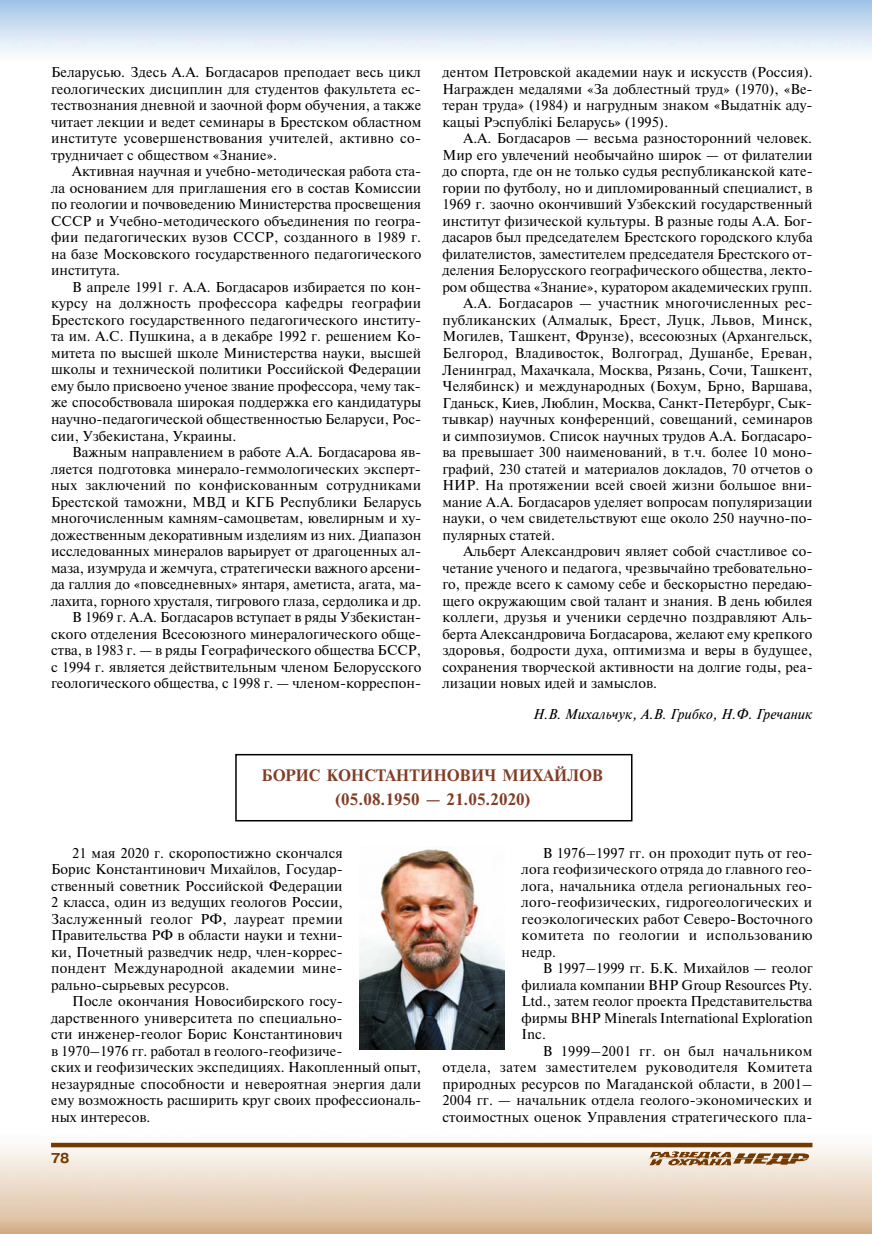
<style>
.page{position:relative;width:872px;height:1234px;background:#fff}
.page>*{position:absolute;margin:0;border:0;box-sizing:border-box;transform-origin:0 0}
.t1{font:700 16.5px/24px "Newton C";letter-spacing:.005em;color:#813e26;text-align:center}
.t2{font:14.25px/16.5px "Newton C";letter-spacing:.005em;color:#000;text-align:justify}
.t3{font:italic 14.25px "Newton C";letter-spacing:.005em;color:#000}
.t4{font:700 14.25px "Pragmatica C";color:#753a02}
</style>
<div class="page">
<img style="left:0;top:1142px;width:872px;height:91px">
<svg style="left:51px;top:1142px;width:761px;height:4px;background:#906033"></svg>
<img style="left:650px;top:1151px;width:80px;height:6px">
<div style="left:235px;top:753px;width:397px;height:68px;border:2px solid #000"></div>
<img style="left:360px;top:846px;width:144px;height:202px">
<p class="t2" style="left:51px;top:64px;width:372px">Беларусью. Здесь А.А. Богдасаров преподает весь цикл геологических дисциплин для студентов факультета ес&shy;тествознания дневной и заочной форм обучения, а также читает лекции и ведет семинары в Брестском областном институте усовершенствования учителей, активно со&shy;трудничает с обществом «Знание».</p>
<p class="t2" style="left:51px;top:163px;width:372px;text-indent:21px">Активная научная и учебно-методическая работа ста&shy;ла основанием для приглашения его в состав Комиссии по геологии и почвоведению Министерства просвещения СССР и Учебно-методического объединения по геогра&shy;фии педагогических вузов СССР, созданного в 1989 г. на базе Московского государственного педагогического института.</p>
<p class="t2" style="left:51px;top:279px;width:372px;text-indent:21px">В апреле 1991 г. А.А. Богдасаров избирается по кон&shy;курсу на должность профессора кафедры географии Брестского государственного педагогического институ&shy;та им. А.С. Пушкина, а в декабре 1992 г. решением Ко&shy;митета по высшей школе Министерства науки, высшей школы и технической политики Российской Федерации ему было присвоено ученое звание профессора, чему так&shy;же способствовала широкая поддержка его кандидатуры научно-педагогической общественностью Беларуси, Рос&shy;сии, Узбекистана, Украины.</p>
<p class="t2" style="left:51px;top:444px;width:372px;text-align:right">Важным направлением в работе А.А. Богдасарова яв&shy;ляется подготовка минерало-геммологических эксперт&shy;ных заключений по конфискованным сотрудниками Брестской таможни, МВД и КГБ Республики Беларусь многочисленным камням-самоцветам, ювелирным и ху&shy;дожественным декоративным изделиям из них. Диапазон исследованных минералов варьирует от драгоценных ал&shy;маза, изумруда и жемчуга, стратегически важного арсени&shy;да галлия до «повседневных» янтаря, аметиста, агата, ма&shy;лахита, горного хрусталя, тигрового глаза, сердолика и др.<br>В 1969 г. А.А. Богдасаров вступает в ряды Узбекистан&shy;ского отделения Всесоюзного минералогического обще&shy;ства, в 1983 г. — в ряды Географического общества БССР, с 1994 г. является действительным членом Белорусского геологического общества, с 1998 г. — членом-корреспон-</p>
<p class="t2" style="left:442px;top:64px;width:372px">дентом Петровской академии наук и искусств (Россия).<br>Награжден медалями «За доблестный труд» (1970), «Ве&shy;теран труда» (1984) и нагрудным знаком «Выдатнік аду&shy;кацыі Рэспублікі Беларусь» (1995).</p>
<p class="t2" style="left:463px;top:130px;width:350px">А.А. Богдасаров — весьма разносторонний человек.</p>
<p class="t2" style="left:442px;top:147px;width:372px">Мир его увлечений необычайно широк — от филателии</p>
<p class="t2" style="left:442px;top:163px;width:372px">до спорта, где он не только судья республиканской кате-</p>
<p class="t2" style="left:442px;top:180px;width:372px">гории по футболу, но и дипломированный специалист, в</p>
<p class="t2" style="left:442px;top:196px;width:372px">1969 г. заочно окончивший Узбекский государственный</p>
<p class="t2" style="left:442px;top:213px;width:371px">институт физической культуры. В разные годы А.А. Бог-</p>
<p class="t2" style="left:442px;top:229px;width:372px">дасаров был председателем Брестского городского клуба</p>
<p class="t2" style="left:442px;top:246px;width:371px">филателистов, заместителем председателя Брестского от-</p>
<p class="t2" style="left:442px;top:262px;width:372px">деления Белорусского географического общества, лекто-</p>
<p class="t2" style="left:442px;top:279px;width:371px">ром общества «Знание», куратором академических групп.</p>
<p class="t2" style="left:463px;top:295px;width:348px">А.А. Богдасаров — участник многочисленных рес-</p>
<p class="t2" style="left:442px;top:312px;width:371px">публиканских (Алмалык, Брест, Луцк, Львов, Минск,</p>
<p class="t2" style="left:442px;top:328px;width:372px">Могилев, Ташкент, Фрунзе), всесоюзных (Архангельск,</p>
<p class="t2" style="left:442px;top:345px;width:371px">Белгород, Владивосток, Волгоград, Душанбе, Ереван,</p>
<p class="t2" style="left:442px;top:361px;width:372px">Ленинград, Махачкала, Москва, Рязань, Сочи, Ташкент,</p>
<p class="t2" style="left:442px;top:378px;width:372px">Челябинск) и международных (Бохум, Брно, Варшава,</p>
<p class="t2" style="left:442px;top:394px;width:371px">Гданьск, Киев, Люблин, Москва, Санкт-Петербург, Сык-</p>
<p class="t2" style="left:442px;top:411px;width:371px">тывкар) научных конференций, совещаний, семинаров</p>
<p class="t2" style="left:442px;top:427px;width:371px">и симпозиумов. Список научных трудов А.А. Богдасаро-</p>
<p class="t2" style="left:442px;top:444px;width:371px">ва превышает 300 наименований, в т.ч. более 10 моно-</p>
<p class="t2" style="left:442px;top:460px;width:372px">графий, 230 статей и материалов докладов, 70 отчетов о</p>
<p class="t2" style="left:442px;top:477px;width:371px">НИР. На протяжении всей своей жизни большое вни-</p>
<p class="t2" style="left:442px;top:493px;width:372px">мание А.А. Богдасаров уделяет вопросам популяризации</p>
<p class="t2" style="left:442px;top:510px;width:372px">науки, о чем свидетельствуют еще около 250 научно-по-</p>
<p class="t2" style="left:442px;top:526px;width:114px">пулярных статей.</p>
<p class="t2" style="left:463px;top:543px;width:350px">Альберт Александрович являет собой счастливое со-</p>
<p class="t2" style="left:442px;top:559px;width:372px">четание ученого и педагога, чрезвычайно требовательно-</p>
<p class="t2" style="left:442px;top:576px;width:372px">го, прежде всего к самому себе и бескорыстно передаю-</p>
<p class="t2" style="left:442px;top:592px;width:372px">щего окружающим свой талант и знания. В день юбилея</p>
<p class="t2" style="left:442px;top:609px;width:372px">коллеги, друзья и ученики сердечно поздравляют Аль-</p>
<p class="t2" style="left:442px;top:625px;width:371px">берта Александровича Богдасарова, желают ему крепкого</p>
<p class="t2" style="left:442px;top:642px;width:371px">здоровья, бодрости духа, оптимизма и веры в будущее,</p>
<p class="t2" style="left:442px;top:658px;width:372px">сохранения творческой активности на долгие годы, реа-</p>
<p class="t2" style="left:442px;top:675px;width:216px">лизации новых идей и замыслов.</p>
<p class="t3" style="left:533px;top:706px;width:281px">Н.В. Михальчук, А.В. Грибко, Н.Ф. Гречаник</p>
<p class="t1" style="left:261px;top:762px;width:343px">БОРИС КОНСТАНТИНОВИЧ МИХАЙЛОВ (05.08.1950 — 21.05.2020)</p>
<p class="t2" style="left:51px;top:844px;width:293px;text-align:left;text-indent:21px">21 мая 2020 г. скоропостижно скончался Борис Константинович Михайлов, Государ&shy;ственный советник Российской Федерации 2 класса, один из ведущих геологов России, Заслуженный геолог РФ, лауреат премии Правительства РФ в области науки и техни&shy;ки, Почетный разведчик недр, член-коррес&shy;пондент Международной академии мине&shy;рально-сырьевых ресурсов.</p>
<p class="t2" style="left:51px;top:992px;width:372px;text-align:left;text-indent:21px">После окончания Новосибирского госу&shy;дарственного университета по специально-<br>сти инженер-геолог Борис Константинович<br>в 1970–1976 гг. работал в геолого-геофизиче-<br>ских и геофизических экспедициях. Накопленный опыт, незаурядные способности и невероятная энергия дали ему возможность расширить круг своих профессиональ&shy;ных интересов.</p>
<p class="t2" style="left:521px;top:844px;width:292px;text-indent:21px">В 1976–1997 гг. он проходит путь от гео&shy;лога геофизического отряда до главного гео&shy;лога, начальника отдела региональных гео&shy;лого-геофизических, гидрогеологических и геоэкологических работ Северо-Восточного комитета по геологии и использованию недр.</p>
<p class="t2" style="left:521px;top:959px;width:292px;text-indent:21px">В 1997–1999 гг. Б.К. Михайлов — геолог филиала компании BHP Group Resources Pty.<br>Ltd., затем геолог проекта Представительства фирмы BHP Minerals International Exploration Inc.</p>
<p class="t2" style="left:442px;top:1042px;width:371px;text-indent:100px">В 1999–2001 гг. он был начальником отдела, затем заместителем руководителя Комитета природных ресурсов по Магаданской области, в 2001– 2004 гг. — начальник отдела геолого-экономических и стоимостных оценок Управления стратегического пла-</p>
<p class="t4" style="left:51px;top:1150px;width:20px">78</p>
</div>
